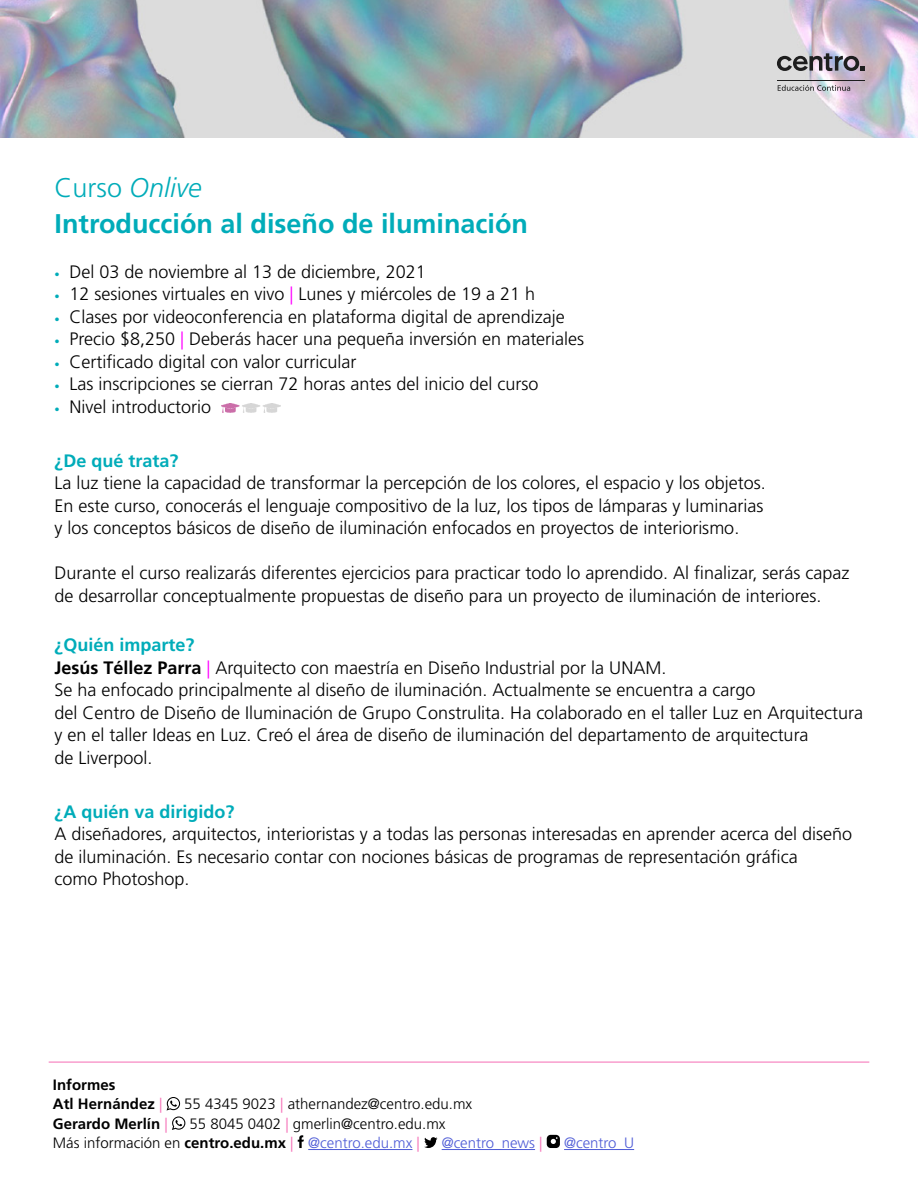
<style>
.page{position:relative;width:918px;height:1188px;background:#fff}
.page>*{position:absolute;margin:0;border:0;box-sizing:border-box;transform-origin:0 0}
.t1{font:700 27px "Frutiger";color:#00acb9}
.t2{font:italic 300 27px "Frutiger";color:#00acb9}
.t3{font:300 18px "Frutiger";color:#000}
.t4{font:700 18px "Frutiger";color:#00acb9}
.t5{font:300 15px/19.5px "Frutiger";color:#000}
.t6{font:700 15px/19.5px "Frutiger";color:#000}
.t7{font:300 15px "Frutiger";color:#4f5cd6}
.s1{font-style:normal}
.s2{font-size:10.5px;color:#00acb9}
.s3{color:#f0f}
.s4{font-weight:700}
.s5{font-weight:300;color:#f56cb5}
.s6{color:#f56cb5}
.s7{color:#4f5cd6}
</style>
<div class="page">
<img style="left:0;top:0;width:918px;height:137px">
<svg style="left:778px;top:85px;width:72px;height:6px"></svg>
<hr style="left:777px;top:81px;width:88px;height:1px;background:#1e1e1e">
<svg style="left:777px;top:53px;width:88px;height:18px;background:#88848c"></svg>
<hr style="left:49px;top:1062px;width:820px;height:1px;background:#f56cb5">
<hr style="left:308px;top:1149px;width:104px;height:1px;background:#4f5cd6">
<hr style="left:442px;top:1149px;width:93px;height:1px;background:#4f5cd6">
<hr style="left:564px;top:1149px;width:70px;height:1px;background:#4f5cd6">
<svg style="left:167px;top:1097px;width:18px;height:33px"></svg>
<svg style="left:298px;top:1135px;width:6px;height:13px"></svg>
<svg style="left:424px;top:1137px;width:14px;height:11px"></svg>
<div style="left:547px;top:1135px;width:13px;height:13px;background:#000;border-radius:4px"></div>
<svg style="left:551px;top:1137px;width:7px;height:7px"></svg>
<img style="left:221px;top:403px;width:59px;height:10px">
<p class="t2" style="left:55px;top:172px;width:149px"><span class="s1">Curso</span> Onlive</p>
<p class="t1" style="left:55px;top:207px;width:475px">Introducción al diseño de iluminación</p>
<p class="t3" style="left:55px;top:261px;width:373px"><span class="s2">•</span> Del 03 de noviembre al 13 de diciembre, 2021</p>
<p class="t3" style="left:55px;top:284px;width:482px"><span class="s2">•</span> 12 sesiones virtuales en vivo <span class="s3">|</span> Lunes y miércoles de 19 a 21 h</p>
<p class="t3" style="left:55px;top:306px;width:512px"><span class="s2">•</span> Clases por videoconferencia en plataforma digital de aprendizaje</p>
<p class="t3" style="left:55px;top:329px;width:531px"><span class="s2">•</span> Precio $8,250 <span class="s3">|</span> Deberás hacer una pequeña inversión en materiales</p>
<p class="t3" style="left:55px;top:351px;width:303px"><span class="s2">•</span> Certificado digital con valor curricular</p>
<p class="t3" style="left:55px;top:374px;width:486px"><span class="s2">•</span> Las inscripciones se cierran 72 horas antes del inicio del curso</p>
<p class="t3" style="left:55px;top:396px;width:158px"><span class="s2">•</span> Nivel introductorio</p>
<p class="t4" style="left:55px;top:450px;width:126px">¿De qué trata?</p>
<p class="t3" style="left:55px;top:473px;width:713px">La luz tiene la capacidad de transformar la percepción de los colores, el espacio y los objetos.</p>
<p class="t3" style="left:55px;top:495px;width:711px">En este curso, conocerás el lenguaje compositivo de la luz, los tipos de lámparas y luminarias</p>
<p class="t3" style="left:55px;top:518px;width:686px">y los conceptos básicos de diseño de iluminación enfocados en proyectos de interiorismo.</p>
<p class="t3" style="left:55px;top:563px;width:797px">Durante el curso realizarás diferentes ejercicios para practicar todo lo aprendido. Al finalizar, serás capaz</p>
<p class="t3" style="left:55px;top:585px;width:768px">de desarrollar conceptualmente propuestas de diseño para un proyecto de iluminación de interiores.</p>
<p class="t4" style="left:55px;top:634px;width:142px">¿Quién imparte?</p>
<p class="t3" style="left:55px;top:657px;width:613px"><span class="s4">Jesús Téllez Parra</span> <span class="s3">|</span> Arquitecto con maestría en Diseño Industrial por la UNAM.</p>
<p class="t3" style="left:55px;top:680px;width:703px">Se ha enfocado principalmente al diseño de iluminación. Actualmente se encuentra a cargo</p>
<p class="t3" style="left:55px;top:702px;width:810px">del Centro de Diseño de Iluminación de Grupo Construlita. Ha colaborado en el taller Luz en Arquitectura</p>
<p class="t3" style="left:55px;top:725px;width:756px">y en el taller Ideas en Luz. Creó el área de diseño de iluminación del departamento de arquitectura</p>
<p class="t3" style="left:55px;top:747px;width:100px">de Liverpool.</p>
<p class="t4" style="left:55px;top:801px;width:182px">¿A quién va dirigido?</p>
<p class="t3" style="left:55px;top:824px;width:799px">A diseñadores, arquitectos, interioristas y a todas las personas interesadas en aprender acerca del diseño</p>
<p class="t3" style="left:55px;top:846px;width:745px">de iluminación. Es necesario contar con nociones básicas de programas de representación gráfica</p>
<p class="t3" style="left:55px;top:869px;width:137px">como Photoshop.</p>
<p class="t6" style="left:53px;top:1075px;width:111px">Informes<br>Atl Hernández <span class="s5">|</span></p>
<p class="t5" style="left:184px;top:1094px;width:289px">55 4345 9023 <span class="s6">|</span> athernandez@centro.edu.mx</p>
<p class="t6" style="left:53px;top:1114px;width:116px">Gerardo Merlín <span class="s5">|</span></p>
<p class="t5" style="left:53px;top:1114px;width:394px;text-indent:137px">55 8045 0402 <span class="s6">|</span> gmerlin@centro.edu.mx<br>Más información en <span class="s4">centro.edu.mx</span> <span class="s6">|</span> <span class="s7">@centro.edu.mx</span> <span class="s6">|</span></p>
<p class="t7" style="left:442px;top:1134px;width:102px">@centro_news <span class="s6">|</span></p>
<p class="t7" style="left:564px;top:1134px;width:72px">@centro_U</p>
</div>
